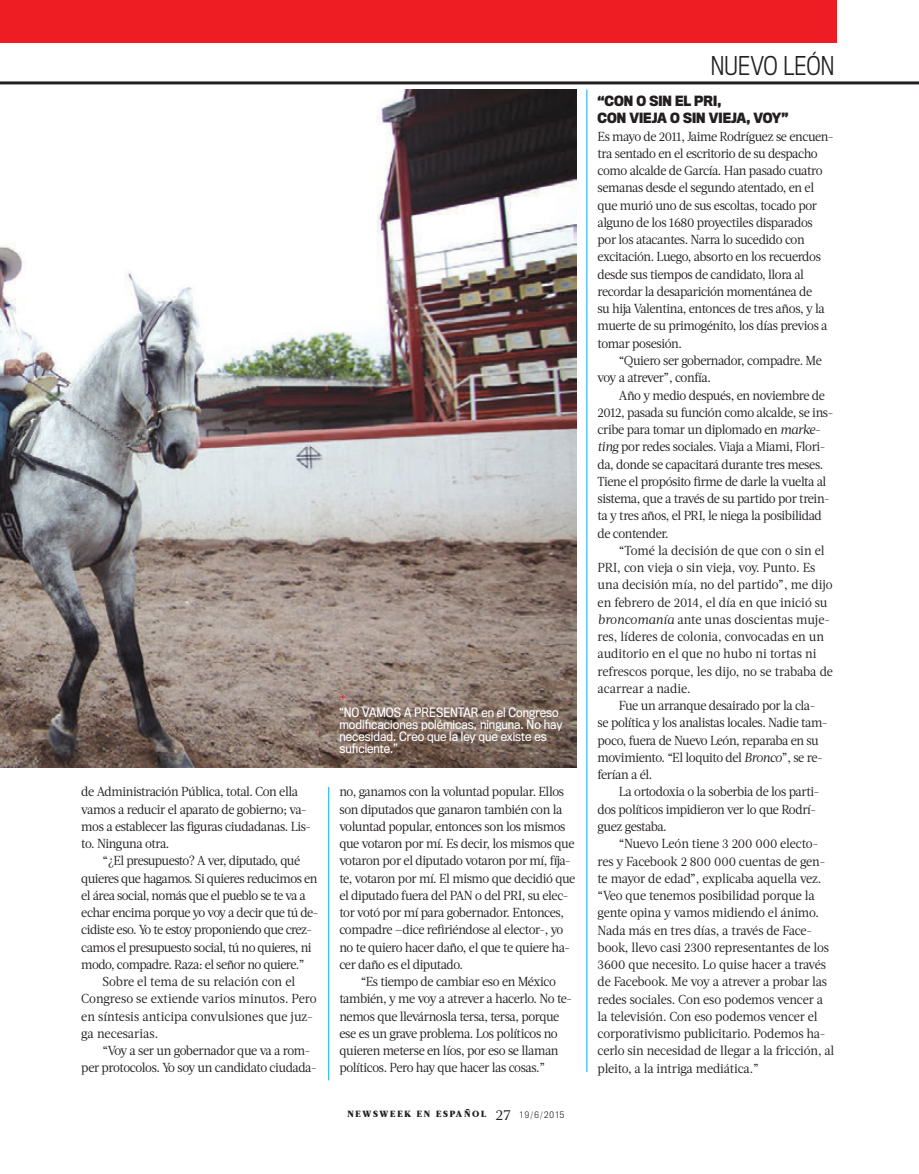
<style>
.page{position:relative;width:919px;height:1174px;background:#fff}
.page>*{position:absolute;margin:0;border:0;box-sizing:border-box;transform-origin:0 0}
.Headline_BentonSans{font:300 24px "Titling Gothic FB Narrow";letter-spacing:-.015em;color:#231f20;scale:.95 1}
.t1{font:15px "Acta";color:#231f20}
.body_w_indent{font:13.05px/17.2px "Acta";letter-spacing:-.03em;color:#231f20;scale:.95 1}
.body_w_indent-2{font:13.05px/17.2px "Acta";letter-spacing:-.01em;color:#231f20;scale:.95 1}
.body_w_indent-3{font:13.05px/17.2px "Acta";color:#231f20;scale:.95 1}
.body_w_indent-4{font:700 13.05px/17.2px "Titling Gothic FB Narrow";color:#231f20;scale:.95 1}
.Cap_BentonSans_Bold{font:12px/12px "Titling Gothic FB Narrow";color:#fff}
.Cap__LyonText_Reg_8{font:12px "Lyon Text";color:#ee1d23}
.t2{font:900 9px "Acta";letter-spacing:.19em;color:#231f20}
.t3{font:300 8.25px "Titling Gothic FB Narrow";letter-spacing:.15em;color:#231f20}
.s1{font-style:italic}
</style>
<div class="page">
<hr style="left:328px;top:787px;width:1px;height:293px;background:#00aeef">
<hr style="left:586px;top:89px;width:1px;height:982px;background:#00aeef">
<div style="left:0;top:0;width:836px;height:43px;background:#ee1d23"></div>
<hr style="left:0;top:81px;width:918px;height:3px;background:#231f20">
<img style="left:0;top:89px;width:576px;height:678px">
<p class="body_w_indent" style="left:81px;top:783px;width:243px">de Administración Pública, total. Con ella vamos a reducir el aparato de gobierno; va&shy;mos a establecer las figuras ciudadanas. Lis&shy;to. Ninguna otra.</p>
<p class="body_w_indent" style="left:81px;top:852px;width:251px;text-indent:21px">“¿El presupuesto? A ver, diputado, qué quieres que hagamos. Si quieres reducimos en el área social, nomás que el pueblo se te va a echar encima porque yo voy a decir que tú de&shy;cidiste eso. Yo te estoy proponiendo que crez&shy;camos el presupuesto social, tú no quieres, ni modo, compadre. Raza: el señor no quiere.”</p>
<p class="body_w_indent-3" style="left:81px;top:973px;width:249px;text-indent:21px">Sobre el tema de su relación con el Congreso se extiende varios minutos. Pero en síntesis anticipa convulsiones que juz&shy;ga necesarias.</p>
<p class="body_w_indent" style="left:81px;top:1042px;width:249px;text-indent:21px">“Voy a ser un gobernador que va a rom&shy;per protocolos. Yo soy un candidato ciudada-</p>
<p class="Cap__LyonText_Reg_8" style="left:339px;top:687px;width:8px">+</p>
<p class="Cap_BentonSans_Bold" style="left:339px;top:706px;width:225px">“NO VAMOS A PRESENTAR en el Congreso modificaciones polémicas, ninguna. No hay necesidad. Creo que la ley que existe es suficiente.”</p>
<p class="body_w_indent" style="left:339px;top:783px;width:250px">no, ganamos con la voluntad popular. Ellos son diputados que ganaron también con la voluntad popular, entonces son los mismos que votaron por mí. Es decir, los mismos que votaron por el diputado votaron por mí, fíja&shy;te, votaron por mí. El mismo que decidió que el diputado fuera del PAN o del PRI, su elec&shy;tor votó por mí para gobernador. Entonces, compadre —dice refiriéndose al elector-, yo no te quiero hacer daño, el que te quiere ha&shy;cer daño es el diputado.</p>
<p class="body_w_indent" style="left:339px;top:973px;width:246px;text-indent:21px">“Es tiempo de cambiar eso en México también, y me voy a atrever a hacerlo. No te&shy;nemos que llevárnosla tersa, tersa, porque ese es un grave problema. Los políticos no quieren meterse en líos, por eso se llaman políticos. Pero hay que hacer las cosas.”</p>
<p class="t2" style="left:347px;top:1108px;width:140px">NEWSWEEK EN ESPAÑOL</p>
<p class="t1" style="left:495px;top:1105px;width:17px">27</p>
<p class="t3" style="left:520px;top:1110px;width:46px">19/6/2015</p>
<p class="Headline_BentonSans" style="left:710px;top:52px;width:132px">NUEVO LEÓN</p>
<p class="body_w_indent-4" style="left:597px;top:93px;width:203px">“CON O SIN EL PRI,<br>CON VIEJA O SIN VIEJA, VOY”</p>
<p class="body_w_indent" style="left:597px;top:128px;width:250px">Es mayo de 2011, Jaime Rodríguez se encuen&shy;tra sentado en el escritorio de su despacho como alcalde de García. Han pasado cuatro semanas desde el segundo atentado, en el que murió uno de sus escoltas, tocado por alguno de los 1680 proyectiles disparados por los atacantes. Narra lo sucedido con excitación. Luego, absorto en los recuerdos desde sus tiempos de candidato, llora al recordar la desaparición momentánea de<br>su hija Valentina, entonces de tres años, y la muerte de su primogénito, los días previos a tomar posesión.</p>
<p class="body_w_indent" style="left:597px;top:352px;width:238px;text-indent:21px">“Quiero ser gobernador, compadre. Me voy a atrever”, confía.</p>
<p class="body_w_indent" style="left:597px;top:386px;width:250px;text-indent:21px">Año y medio después, en noviembre de 2012, pasada su función como alcalde, se ins&shy;cribe para tomar un diplomado en <span class="s1">marke&shy;ting</span> por redes sociales. Viaja a Miami, Flori&shy;da, donde se capacitará durante tres meses.<br>Tiene el propósito firme de darle la vuelta al sistema, que a través de su partido por trein&shy;ta y tres años, el PRI, le niega la posibilidad de contender.</p>
<p class="body_w_indent-3" style="left:597px;top:542px;width:249px;text-indent:21px">“Tomé la decisión de que con o sin el PRI, con vieja o sin vieja, voy. Punto. Es una decisión mía, no del partido”, me dijo en febrero de 2014, el día en que inició su <span class="s1">broncomanía</span> ante unas doscientas muje&shy;res, líderes de colonia, convocadas en un auditorio en el que no hubo ni tortas ni refrescos porque, les dijo, no se trababa de acarrear a nadie.</p>
<p class="body_w_indent" style="left:597px;top:697px;width:243px;text-indent:21px">Fue un arranque desairado por la cla&shy;se política y los analistas locales. Nadie tam&shy;poco, fuera de Nuevo León, reparaba en su movimiento. “El loquito del <span class="s1">Bronco</span>”, se re&shy;ferían a él.</p>
<p class="body_w_indent" style="left:597px;top:783px;width:235px;text-indent:21px">La ortodoxia o la soberbia de los parti&shy;dos políticos impidieron ver lo que Rodrí&shy;guez gestaba.</p>
<p class="body_w_indent-2" style="left:597px;top:835px;width:251px;text-indent:21px">“Nuevo León tiene 3 200 000 electo&shy;res y Facebook 2 800 000 cuentas de gen&shy;te mayor de edad”, explicaba aquella vez. “Veo que tenemos posibilidad porque la gente opina y vamos midiendo el ánimo.<br>Nada más en tres días, a través de Face&shy;book, llevo casi 2300 representantes de los 3600 que necesito. Lo quise hacer a través de Facebook. Me voy a atrever a probar las redes sociales. Con eso podemos vencer a la televisión. Con eso podemos vencer el corporativismo publicitario. Podemos ha&shy;cerlo sin necesidad de llegar a la fricción, al pleito, a la intriga mediática.”</p>
</div>
